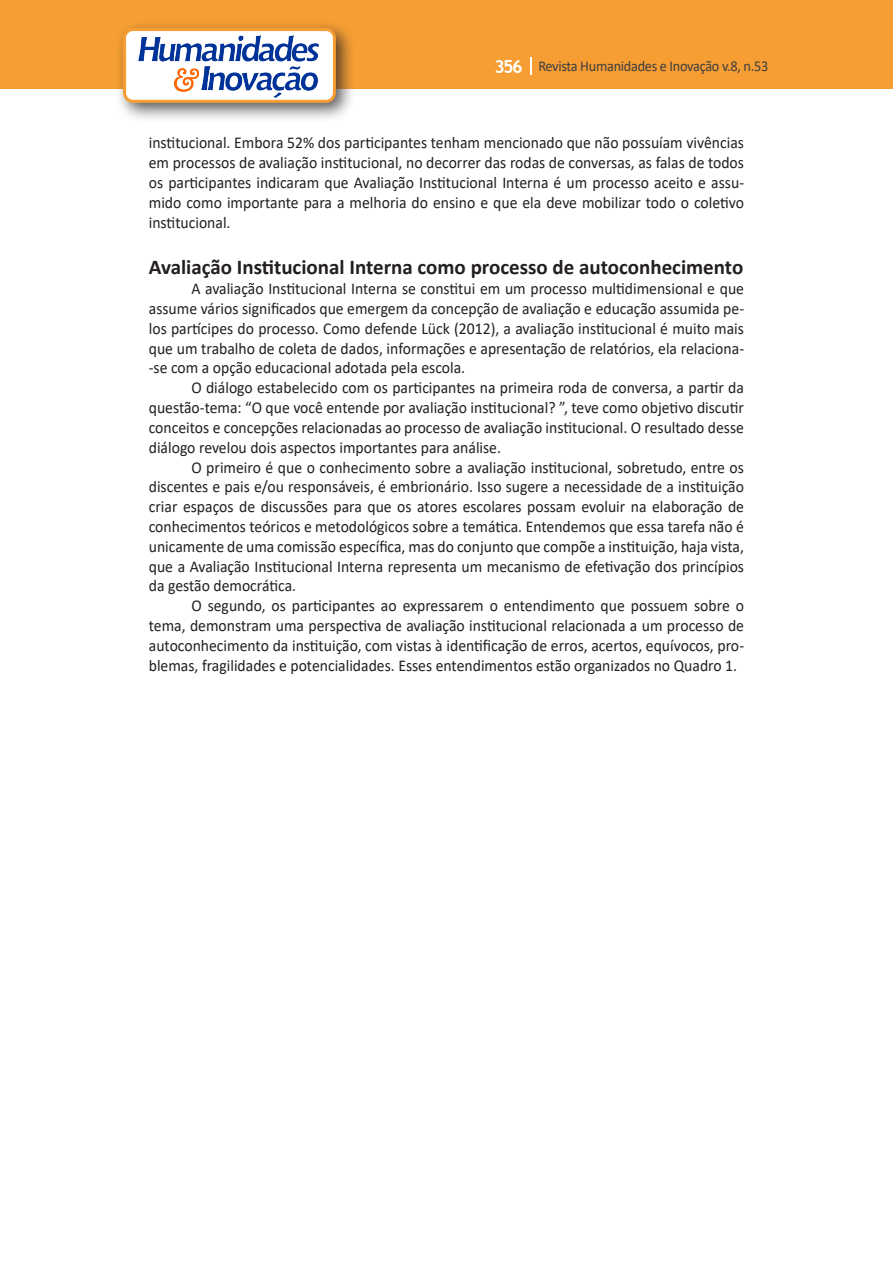
<style>
.page{position:relative;width:893px;height:1263px;background:#fff}
.page>*{position:absolute;margin:0;border:0;box-sizing:border-box;transform-origin:0 0}
.Titulo_2{font:700 21px "Calibri";color:#231f20}
.Texto{font:16.5px/19.8px "Calibri";color:#231f20;text-align:justify;scale:.95 1}
.t1{font:15px "Calibri";letter-spacing:-.02em;color:#3e3e3f;scale:.95 1}
.s1{font-family:"Trebuchet MS";font-weight:700;font-size:18px;color:#fff}
</style>
<div class="page">
<div style="left:0;top:0;width:893px;height:88px;background:#f69e34"></div>
<svg style="left:530px;top:57px;width:2px;height:18px"></svg>
<div style="left:115px;top:20px;width:241px;height:103px;background:#231f20;opacity:.75"></div>
<div style="left:125px;top:30px;width:209px;height:71px;background:#fff;border-radius:9px"></div>
<img style="left:138px;top:35px;width:181px;height:62px">
<div style="left:123px;top:28px;width:213px;height:75px;border:3px solid #f69e34;border-radius:9px"></div>
<p class="t1" style="left:495px;top:56px;width:290px"><span class="s1">356</span> Revista Humanidades e Inovação v.8, n.53</p>
<p class="Texto" style="left:149px;top:133px;width:628px">institucional. Embora 52% dos participantes tenham mencionado que não possuíam vivências em processos de avaliação institucional, no decorrer das rodas de conversas, as falas de todos os participantes indicaram que Avaliação Institucional Interna é um processo aceito e assu&shy;mido como importante para a melhoria do ensino e que ela deve mobilizar todo o coletivo institucional.</p>
<p class="Titulo_2" style="left:149px;top:253px;width:596px">Avaliação Institucional Interna como processo de autoconhecimento</p>
<p class="Texto" style="left:149px;top:278px;width:628px;text-indent:43px">A avaliação Institucional Interna se constitui em um processo multidimensional e que assume vários significados que emergem da concepção de avaliação e educação assumida pe&shy;los partícipes do processo. Como defende Lück (2012), a avaliação institucional é muito mais que um trabalho de coleta de dados, informações e apresentação de relatórios, ela relaciona--se com a opção educacional adotada pela escola.</p>
<p class="Texto" style="left:149px;top:377px;width:628px;text-indent:43px">O diálogo estabelecido com os participantes na primeira roda de conversa, a partir da questão-tema: “O que você entende por avaliação institucional? ”, teve como objetivo discutir conceitos e concepções relacionadas ao processo de avaliação institucional. O resultado desse diálogo revelou dois aspectos importantes para análise.</p>
<p class="Texto" style="left:149px;top:457px;width:628px;text-indent:43px">O primeiro é que o conhecimento sobre a avaliação institucional, sobretudo, entre os discentes e pais e/ou responsáveis, é embrionário. Isso sugere a necessidade de a instituição criar espaços de discussões para que os atores escolares possam evoluir na elaboração de conhecimentos teóricos e metodológicos sobre a temática. Entendemos que essa tarefa não é unicamente de uma comissão específica, mas do conjunto que compõe a instituição, haja vista, que a Avaliação Institucional Interna representa um mecanismo de efetivação dos princípios da gestão democrática.</p>
<p class="Texto" style="left:149px;top:595px;width:628px;text-indent:43px">O segundo, os participantes ao expressarem o entendimento que possuem sobre o tema, demonstram uma perspectiva de avaliação institucional relacionada a um processo de autoconhecimento da instituição, com vistas à identificação de erros, acertos, equívocos, pro&shy;blemas, fragilidades e potencialidades. Esses entendimentos estão organizados no Quadro 1.</p>
</div>
